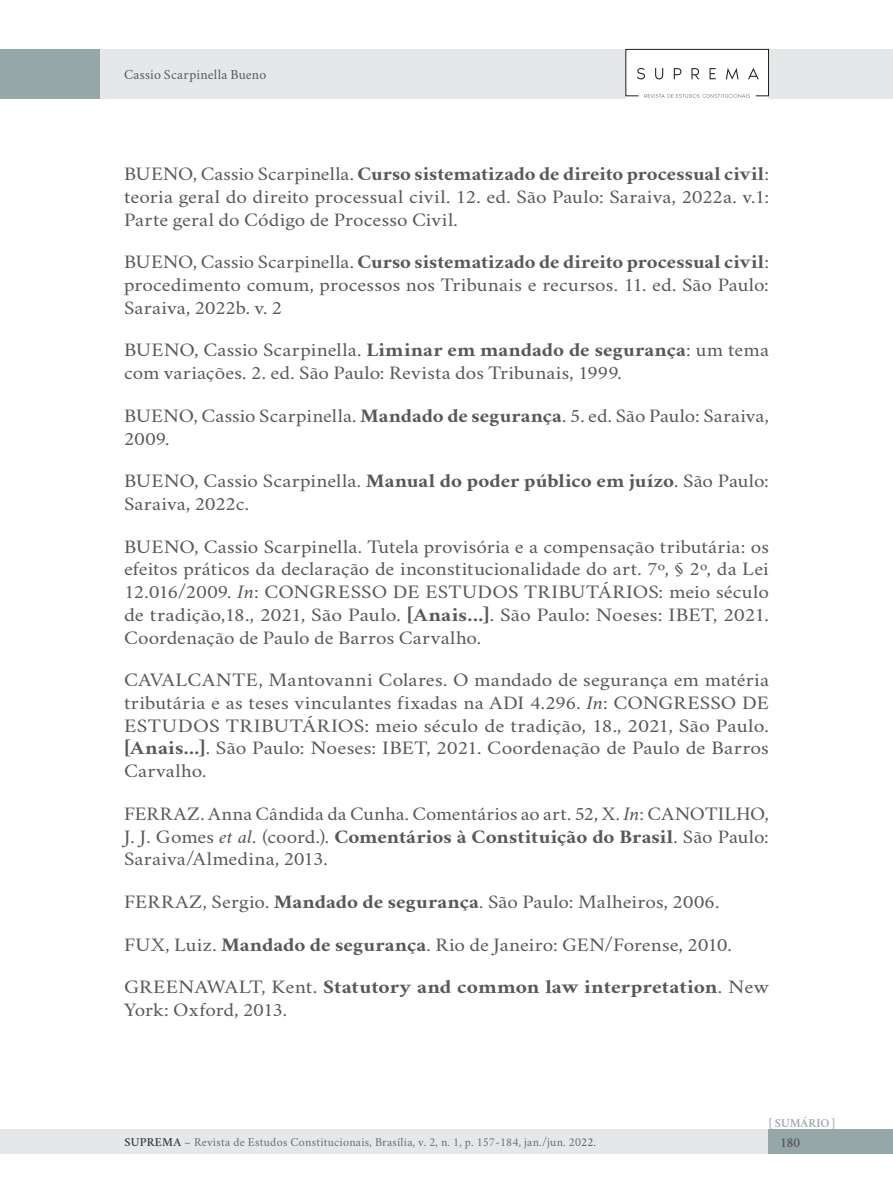
<style>
.page{position:relative;width:893px;height:1191px;background:#fff}
.page>*{position:absolute;margin:0;border:0;box-sizing:border-box;transform-origin:0 0}
.TEXTO_REFERENCIAS{font:19.25px/22.8px "Crimson";letter-spacing:.005em;color:#57585a;scale:1.1 1}
.TEXTO_REFERENCIAS-2{font:19.25px/22.8px "Crimson";letter-spacing:.005em;color:#57585a;text-align:justify;scale:1.08 1}
.TEXTO_REFERENCIAS-3{font:19.25px/22.8px "Crimson";letter-spacing:.005em;color:#57585a;text-align:justify;scale:1.11 1}
.TEXTO_REFERENCIAS-4{font:19.25px/22.8px "Crimson";letter-spacing:.005em;color:#57585a;text-align:justify;scale:1.07 1}
.TEXTO_REFERENCIAS-5{font:19.25px/22.8px "Crimson";letter-spacing:.005em;color:#57585a;scale:1.12 1}
.TEXTO_REFERENCIAS-6{font:19.25px/22.8px "Crimson";letter-spacing:.005em;color:#57585a;scale:1.09 1}
.t1{font:14px "Crimson";letter-spacing:.015em;color:#57585a}
.t2{font:600 14px "Crimson";color:#57585a}
.t3{font:12.25px "Crimson";letter-spacing:.02em;color:#6c6d70}
.t4{font:600 12.25px "Crimson";color:#96a7a7}
.s1{font-weight:700}
.s2{font-style:italic}
.s3{font-weight:600;color:#3e3e3f}
.s4{color:#57585a}
</style>
<div class="page">
<div style="left:0;top:1129px;width:790px;height:25px;background:#e6e7e9"></div>
<div style="left:0;top:49px;width:892px;height:50px;background:#e6e7e9"></div>
<div style="left:768px;top:1129px;width:124px;height:25px;background:#96a7a7"></div>
<div style="left:0;top:49px;width:99px;height:50px;background:#96a7a7"></div>
<div style="left:626px;top:50px;width:142px;height:49px;background:#fff"></div>
<svg style="left:625px;top:48px;width:144px;height:50px"></svg>
<p class="t1" style="left:124px;top:64px;width:144px">Cassio Scarpinella Bueno</p>
<p class="TEXTO_REFERENCIAS-2" style="left:124px;top:160px;width:599px">BUENO, Cassio Scarpinella. <span class="s1">Curso sistematizado de direito processual civil</span>: teoria geral do direito processual civil. 12. ed. São Paulo: Saraiva, 2022a. v.1:<br>Parte geral do Código de Processo Civil.</p>
<p class="TEXTO_REFERENCIAS-2" style="left:124px;top:248px;width:599px">BUENO, Cassio Scarpinella. <span class="s1">Curso sistematizado de direito processual civil</span>: procedimento comum, processos nos Tribunais e recursos. 11. ed. São Paulo:<br>Saraiva, 2022b. v. 2</p>
<p class="TEXTO_REFERENCIAS" style="left:124px;top:336px;width:588px">BUENO, Cassio Scarpinella. <span class="s1">Liminar em mandado de segurança</span>: um tema com variações. 2. ed. São Paulo: Revista dos Tribunais, 1999.</p>
<p class="TEXTO_REFERENCIAS-6" style="left:124px;top:402px;width:593px">BUENO, Cassio Scarpinella. <span class="s1">Mandado de segurança</span>. 5. ed. São Paulo: Saraiva,<br>2009.</p>
<p class="TEXTO_REFERENCIAS" style="left:124px;top:467px;width:588px">BUENO, Cassio Scarpinella. <span class="s1">Manual do poder público em juízo</span>. São Paulo:<br>Saraiva, 2022c.</p>
<p class="TEXTO_REFERENCIAS" style="left:124px;top:532px;width:588px;text-align:justify">BUENO, Cassio Scarpinella. Tutela provisória e a compensação tributária: os efeitos práticos da declaração de inconstitucionalidade do art. 7º, § 2º, da Lei 12.016/2009. <span class="s2">In</span>: CONGRESSO DE ESTUDOS TRIBUTÁRIOS: meio século de tradição,18., 2021, São Paulo. <span class="s1">[Anais...]</span>. São Paulo: Noeses: IBET, 2021.<br>Coordenação de Paulo de Barros Carvalho.</p>
<p class="TEXTO_REFERENCIAS-3" style="left:124px;top:666px;width:583px">CAVALCANTE, Mantovanni Colares. O mandado de segurança em matéria tributária e as teses vinculantes fixadas na ADI 4.296. <span class="s2">In</span>: CONGRESSO DE ESTUDOS TRIBUTÁRIOS: meio século de tradição, 18., 2021, São Paulo. <span class="s1">[Anais...]</span>. São Paulo: Noeses: IBET, 2021. Coordenação de Paulo de Barros Carvalho.</p>
<p class="TEXTO_REFERENCIAS-4" style="left:124px;top:800px;width:604px">FERRAZ. Anna Cândida da Cunha. Comentários ao art. 52, X. <span class="s2">In</span>: CANOTILHO, J. J. Gomes <span class="s2">et al.</span> (coord.). <span class="s1">Comentários à Constituição do Brasil</span>. São Paulo:<br>Saraiva/Almedina, 2013.</p>
<p class="TEXTO_REFERENCIAS" style="left:124px;top:888px;width:543px">FERRAZ, Sergio. <span class="s1">Mandado de segurança</span>. São Paulo: Malheiros, 2006.</p>
<p class="TEXTO_REFERENCIAS" style="left:124px;top:930px;width:554px">FUX, Luiz. <span class="s1">Mandado de segurança</span>. Rio de Janeiro: GEN/Forense, 2010.</p>
<p class="TEXTO_REFERENCIAS-5" style="left:124px;top:973px;width:577px">GREENAWALT, Kent. <span class="s1">Statutory and common law interpretation</span>. New<br>York: Oxford, 2013.</p>
<p class="t4" style="left:769px;top:1114px;width:68px">[ SUMÁRIO ]</p>
<p class="t3" style="left:125px;top:1132px;width:473px"><span class="s3">SUPREMA</span> – Revista de Estudos Constitucionais, Brasília, v. 2, n. 1, p. 157-184, jan./jun. 20<span class="s4">22.</span></p>
<p class="t2" style="left:780px;top:1132px;width:21px">180</p>
</div>
